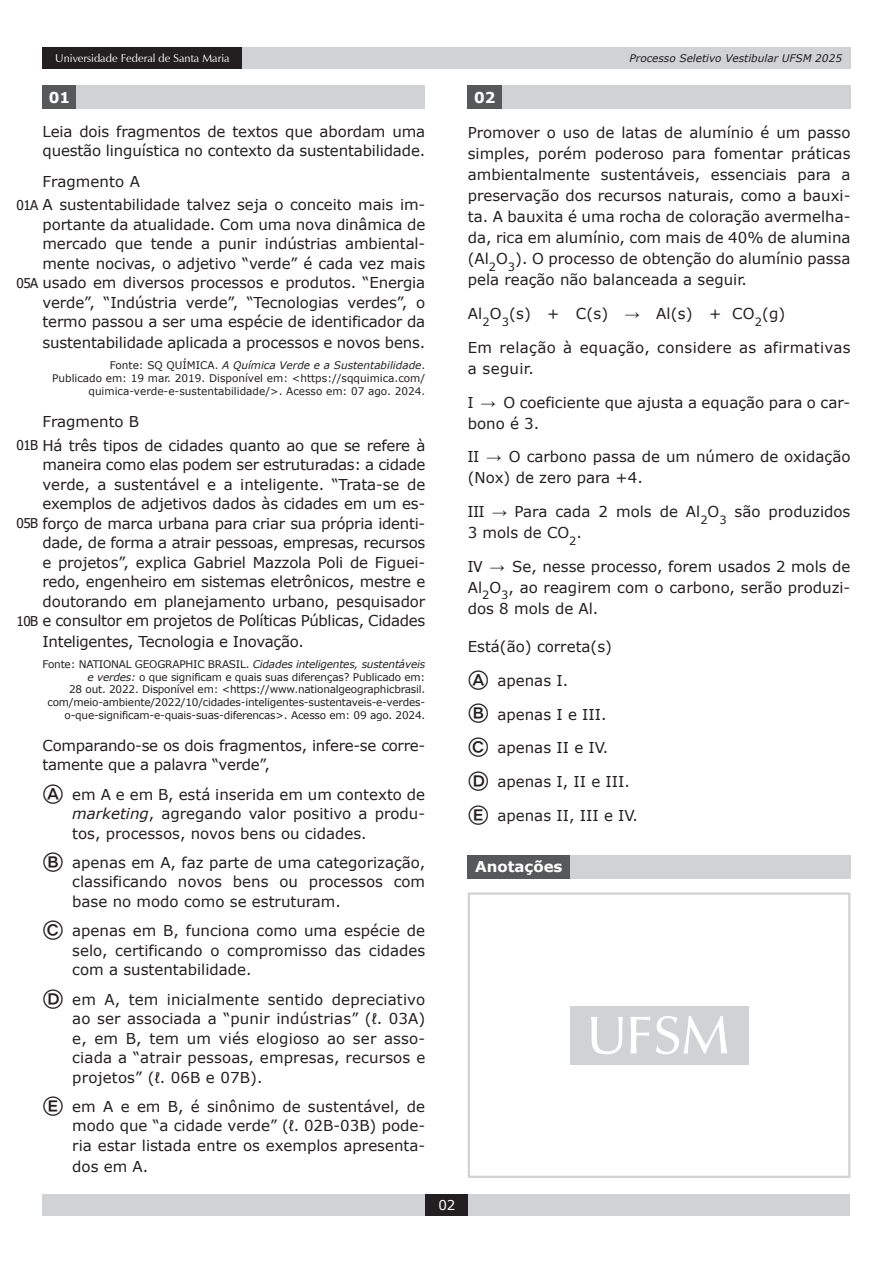
<style>
.page{position:relative;width:893px;height:1263px;background:#fff}
.page>*{position:absolute;margin:0;border:0;box-sizing:border-box;transform-origin:0 0}
.t1{font:15px/19.5px "Verdana";color:#231f20;text-align:justify}
.t2{font:15px/23.7px "Verdana";letter-spacing:-.02em;color:#231f20}
.t3{font:15px/21px "Verdana";letter-spacing:.02em;color:#231f20}
.t4{font:700 15px "Verdana";color:#fff}
.t5{font:13.5px "Tahoma";letter-spacing:-.04em;color:#231f20}
.t6{font:13.5px "Verdana";color:#fff}
.t7{font:11.25px "Zapf Humanist 601 BT";color:#fff}
.t8{font:10.5px/12.6px "Verdana";letter-spacing:-.02em;color:#231f20;text-align:right}
.t9{font:10.5px/12.6px "Verdana";color:#231f20;text-align:right}
.t10{font:italic 10.5px "Verdana";color:#231f20}
.s1{font-style:italic}
.s2{font-family:"Bundesbahn Pi Three";font-size:22.5px}
.s3{font-family:"Tahoma"}
</style>
<div class="page">
<div style="left:234px;top:47px;width:616px;height:22px;background:#d1d2d4"></div>
<div style="left:43px;top:1194px;width:807px;height:22px;background:#d1d2d4"></div>
<div style="left:425px;top:1194px;width:43px;height:22px;background:#231f20"></div>
<div style="left:43px;top:47px;width:199px;height:22px;background:#231f20"></div>
<div style="left:570px;top:1006px;width:178px;height:58px;background:#d1d2d4"></div>
<svg style="left:591px;top:1016px;width:136px;height:38px"></svg>
<div style="left:468px;top:892px;width:382px;height:286px;border:2px solid #d1d2d4"></div>
<div style="left:468px;top:855px;width:102px;height:24px;background:#57585a"></div>
<div style="left:570px;top:855px;width:280px;height:24px;background:#d1d2d4"></div>
<div style="left:43px;top:85px;width:34px;height:24px;background:#57585a"></div>
<div style="left:77px;top:85px;width:348px;height:24px;background:#d1d2d4"></div>
<div style="left:468px;top:85px;width:34px;height:24px;background:#57585a"></div>
<div style="left:502px;top:85px;width:348px;height:24px;background:#d1d2d4"></div>
<p class="t7" style="left:55px;top:51px;width:176px">Universidade Federal de Santa Maria</p>
<p class="t10" style="left:630px;top:51px;width:214px">Processo Seletivo Vestibular UFSM 2025</p>
<p class="t4" style="left:49px;top:87px;width:23px">01</p>
<p class="t1" style="left:43px;top:121px;width:384px">Leia dois fragmentos de textos que abordam uma questão linguística no contexto da sustentabilidade.</p>
<p class="t1" style="left:43px;top:169px;width:384px;line-height:23.7px">Fragmento A<br>A sustentabilidade talvez seja o conceito mais im-</p>
<p class="t1" style="left:43px;top:214px;width:384px">portante da atualidade. Com uma nova dinâmica de mercado que tende a punir indústrias ambiental&shy;mente nocivas, o adjetivo “verde” é cada vez mais usado em diversos processos e produtos. “Energia verde”, “Indústria verde”, “Tecnologias verdes”, o termo passou a ser uma espécie de identificador da</p>
<p class="t1" style="left:43px;top:333px;width:384px">sustentabilidade aplicada a processos e novos bens.</p>
<p class="t9" style="left:52px;top:359px;width:375px">Fonte: SQ QUÍMICA. <span class="s1">A Química Verde e a Sustentabilidade</span>.<br>Publicado em: 19 mar. 2019. Disponível em: &lt;https://sqquimica.com/ quimica-verde-e-sustentabilidade/&gt;. Acesso em: 07 ago. 2024.</p>
<p class="t2" style="left:43px;top:409px;width:384px">Fragmento B<br>Há três tipos de cidades quanto ao que se refere à</p>
<p class="t1" style="left:43px;top:455px;width:384px">maneira como elas podem ser estruturadas: a cidade verde, a sustentável e a inteligente. “Trata-se de exemplos de adjetivos dados às cidades em um es&shy;forço de marca urbana para criar sua própria identi&shy;dade, de forma a atrair pessoas, empresas, recursos e projetos”, explica Gabriel Mazzola Poli de Figuei&shy;redo, engenheiro em sistemas eletrônicos, mestre e doutorando em planejamento urbano, pesquisador e consultor em projetos de Políticas Públicas, Cidades</p>
<p class="t2" style="left:43px;top:630px;width:263px">Inteligentes, Tecnologia e Inovação.</p>
<p class="t8" style="left:43px;top:658px;width:384px">Fonte: NATIONAL GEOGRAPHIC BRASIL. <span class="s1">Cidades inteligentes, sustentáveis e verdes:</span> o que significam e quais suas diferenças? Publicado em:<br>28 out. 2022. Disponível em: &lt;https://www.nationalgeographicbrasil. com/meio-ambiente/2022/10/cidades-inteligentes-sustentaveis-e-verdes&shy;o-que-significam-e-quais-suas-diferencas&gt;. Acesso em: 09 ago. 2024.</p>
<p class="t2" style="left:43px;top:735px;width:384px;line-height:19.5px">Comparando-se os dois fragmentos, infere-se corre&shy;tamente que a palavra “verde”,</p>
<p class="t1" style="left:72px;top:784px;width:354px;text-indent:-30px"><span class="s2">A</span> em A e em B, está inserida em um contexto de <span class="s1">marketing</span>, agregando valor positivo a produ&shy;tos, processos, novos bens ou cidades.</p>
<p class="t1" style="left:72px;top:853px;width:354px;text-indent:-30px"><span class="s2">B</span> apenas em A, faz parte de uma categorização, classificando novos bens ou processos com base no modo como se estruturam.</p>
<p class="t1" style="left:72px;top:921px;width:354px;text-indent:-30px"><span class="s2">C</span> apenas em B, funciona como uma espécie de selo, certificando o compromisso das cidades com a sustentabilidade.</p>
<p class="t1" style="left:72px;top:989px;width:354px;text-indent:-30px"><span class="s2">D</span> em A, tem inicialmente sentido depreciativo ao ser associada a “punir indústrias” (ℓ. 03A) e, em B, tem um viés elogioso ao ser asso&shy;ciada a “atrair pessoas, empresas, recursos e projetos” (ℓ. 06B e 07B).</p>
<p class="t1" style="left:72px;top:1096px;width:354px;text-indent:-30px"><span class="s2">E</span> em A e em B, é sinônimo de sustentável, de modo que “a cidade verde” (ℓ. 02B-03B) pode&shy;ria estar listada entre os exemplos apresenta-</p>
<p class="t1" style="left:72px;top:1156px;width:78px">dos em A.</p>
<p class="t5" style="left:17px;top:196px;width:23px">01A</p>
<p class="t5" style="left:17px;top:274px;width:23px">05A</p>
<p class="t5" style="left:17px;top:436px;width:23px">01B</p>
<p class="t5" style="left:17px;top:514px;width:23px">05B</p>
<p class="t5" style="left:17px;top:612px;width:23px">10B</p>
<p class="t4" style="left:474px;top:87px;width:23px">02</p>
<p class="t1" style="left:468px;top:122px;width:384px;line-height:21px">Promover o uso de latas de alumínio é um passo simples, porém poderoso para fomentar práticas ambientalmente sustentáveis, essenciais para a preservação dos recursos naturais, como a bauxi&shy;ta. A bauxita é uma rocha de coloração avermelha&shy;da, rica em alumínio, com mais de 40% de alumina (Al<sub>2</sub>O<sub>3</sub>). O processo de obtenção do alumínio passa pela reação não balanceada a seguir.</p>
<p class="t1" style="left:468px;top:304px;width:319px">Al<sub>2</sub>O<sub>3</sub>(s) + C(s) <span class="s3">→</span> Al(s) + CO<sub>2</sub>(g)</p>
<p class="t3" style="left:468px;top:337px;width:384px">Em relação à equação, considere as afirmativas a seguir.</p>
<p class="t1" style="left:468px;top:392px;width:384px;line-height:21px"><span class="s3">I →</span> O coeficiente que ajusta a equação para o car&shy;bono é 3.</p>
<p class="t1" style="left:468px;top:446px;width:384px;line-height:21px"><span class="s3">II →</span> O carbono passa de um número de oxidação (Nox) de zero para +4.</p>
<p class="t1" style="left:468px;top:501px;width:384px;line-height:21px"><span class="s3">III →</span> Para cada 2 mols de Al<sub>2</sub>O<sub>3</sub> são produzidos<br>3 mols de CO<sub>2</sub>.</p>
<p class="t1" style="left:468px;top:556px;width:384px;line-height:21px"><span class="s3">IV →</span> Se, nesse processo, forem usados 2 mols de Al<sub>2</sub>O<sub>3</sub>, ao reagirem com o carbono, serão produzi&shy;dos 8 mols de Al.</p>
<p class="t1" style="left:468px;top:637px;width:146px">Está(ão) correta(s)</p>
<p class="t1" style="left:468px;top:670px;width:102px"><span class="s2">A</span> apenas I.</p>
<p class="t1" style="left:468px;top:704px;width:140px"><span class="s2">B</span> apenas I e III.</p>
<p class="t1" style="left:468px;top:738px;width:142px"><span class="s2">C</span> apenas II e IV.</p>
<p class="t1" style="left:468px;top:772px;width:164px"><span class="s2">D</span> apenas I, II e III.</p>
<p class="t1" style="left:468px;top:805px;width:172px"><span class="s2">E</span> apenas II, III e IV.</p>
<p class="t4" style="left:475px;top:856px;width:89px">Anotações</p>
<p class="t6" style="left:438px;top:1196px;width:19px">02</p>
</div>
